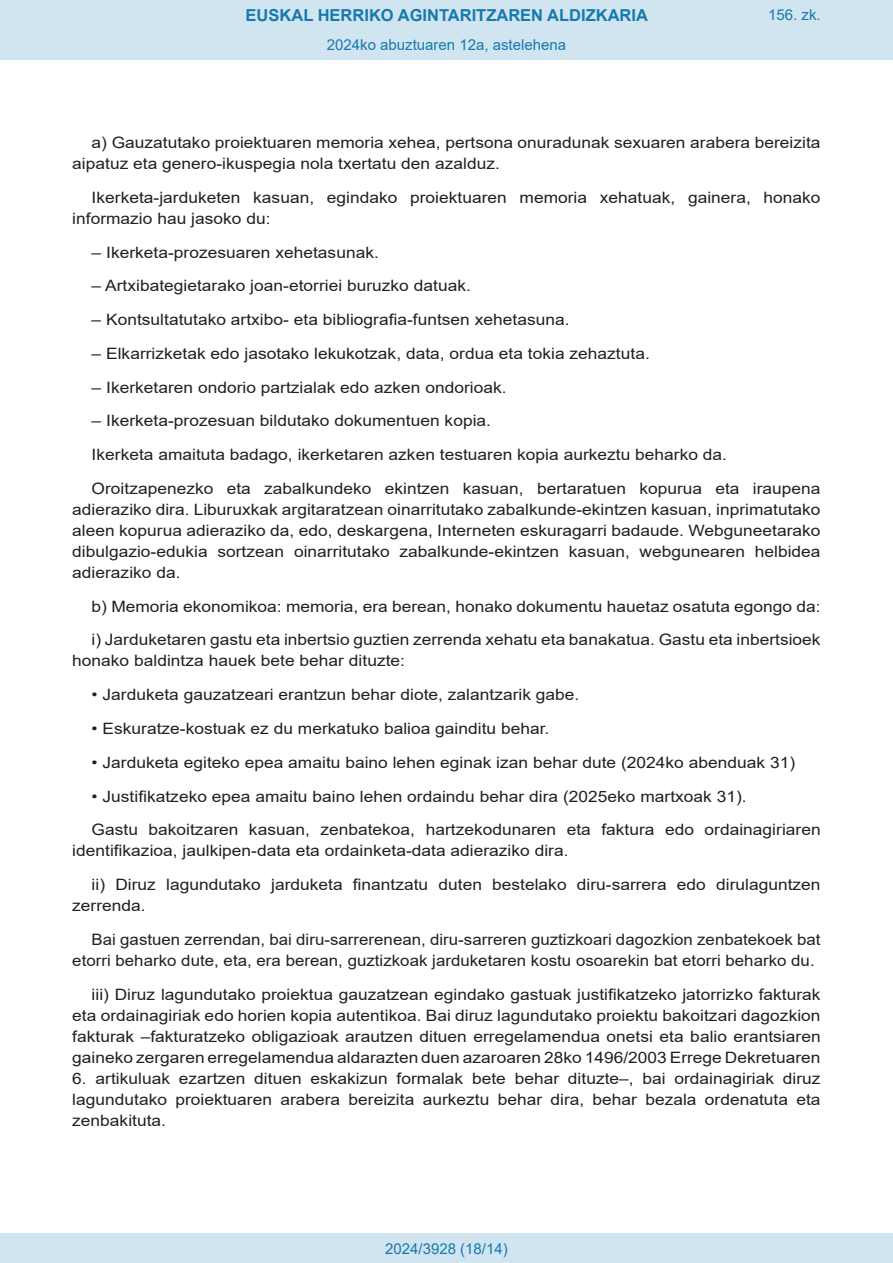
<style>
.page{position:relative;width:893px;height:1263px;background:#fff}
.page>*{position:absolute;margin:0;border:0;box-sizing:border-box;transform-origin:0 0}
.t1{font:700 16.5px "Arial";color:#1879ad}
.BOPVDetalle{font:15.6px/21px "Arial";color:#231f20;scale:1.11 1}
.BOPVDetalle-2{font:15.6px/21px "Arial";color:#231f20;scale:1.07 1}
.Paginacion_Centro{font:15px "Arial";color:#1879ad}
</style>
<div class="page">
<div style="left:0;top:0;width:893px;height:60px;background:#d0e5f0"></div>
<div style="left:0;top:1233px;width:893px;height:30px;background:#d0e5f0"></div>
<p class="t1" style="left:246px;top:3px;width:404px">EUSKAL HERRIKO AGINTARITZAREN ALDIZKARIA</p>
<p class="Paginacion_Centro" style="left:327px;top:35px;width:241px">2024ko abuztuaren 12a, astelehena</p>
<p class="Paginacion_Centro" style="left:768px;top:5px;width:54px">156. zk.</p>
<p class="BOPVDetalle" style="left:72px;top:132px;width:676px;text-indent:19px">a) Gauzatutako proiektuaren memoria xehea, pertsona onuradunak sexuaren arabera bereizita aipatuz eta genero-ikuspegia nola txertatu den azalduz.</p>
<p class="BOPVDetalle" style="left:72px;top:187px;width:676px;text-indent:19px">Ikerketa-jarduketen kasuan, egindako proiektuaren memoria xehatuak, gainera, honako informazio hau jasoko du:</p>
<p class="BOPVDetalle" style="left:92px;top:242px;width:260px">– Ikerketa-prozesuaren xehetasunak.</p>
<p class="BOPVDetalle" style="left:92px;top:275px;width:343px">– Artxibategietarako joan-etorriei buruzko datuak.</p>
<p class="BOPVDetalle" style="left:92px;top:309px;width:432px">– Kontsultatutako artxibo- eta bibliografia-funtsen xehetasuna.</p>
<p class="BOPVDetalle" style="left:92px;top:343px;width:504px">– Elkarrizketak edo jasotako lekukotzak, data, ordua eta tokia zehaztuta.</p>
<p class="BOPVDetalle" style="left:92px;top:377px;width:375px">– Ikerketaren ondorio partzialak edo azken ondorioak.</p>
<p class="BOPVDetalle" style="left:92px;top:410px;width:361px">– Ikerketa-prozesuan bildutako dokumentuen kopia.</p>
<p class="BOPVDetalle" style="left:92px;top:444px;width:574px">Ikerketa amaituta badago, ikerketaren azken testuaren kopia aurkeztu beharko da.</p>
<p class="BOPVDetalle" style="left:72px;top:478px;width:676px;text-align:justify;text-indent:19px">Oroitzapenezko eta zabalkundeko ekintzen kasuan, bertaratuen kopurua eta iraupena adieraziko dira. Liburuxkak argitaratzean oinarritutako zabalkunde-ekintzen kasuan, inprimatutako aleen kopurua adieraziko da, edo, deskargena, Interneten eskuragarri badaude. Webguneetarako dibulgazio-edukia sortzean oinarritutako zabalkunde-ekintzen kasuan, webgunearen helbidea adieraziko da.</p>
<p class="BOPVDetalle" style="left:92px;top:596px;width:658px">b) Memoria ekonomikoa: memoria, era berean, honako dokumentu hauetaz osatuta egongo da:</p>
<p class="BOPVDetalle" style="left:72px;top:629px;width:676px;text-indent:19px">i) Jarduketaren gastu eta inbertsio guztien zerrenda xehatu eta banakatua. Gastu eta inbertsioek honako baldintza hauek bete behar dituzte:</p>
<p class="BOPVDetalle" style="left:92px;top:684px;width:441px">• Jarduketa gauzatzeari erantzun behar diote, zalantzarik gabe.</p>
<p class="BOPVDetalle" style="left:92px;top:718px;width:414px">• Eskuratze-kostuak ez du merkatuko balioa gainditu behar.</p>
<p class="BOPVDetalle" style="left:92px;top:752px;width:635px">• Jarduketa egiteko epea amaitu baino lehen eginak izan behar dute (2024ko abenduak 31)</p>
<p class="BOPVDetalle" style="left:92px;top:785px;width:592px">• Justifikatzeko epea amaitu baino lehen ordaindu behar dira (2025eko martxoak 31).</p>
<p class="BOPVDetalle" style="left:72px;top:819px;width:676px;text-indent:19px">Gastu bakoitzaren kasuan, zenbatekoa, hartzekodunaren eta faktura edo ordainagiriaren identifikazioa, jaulkipen-data eta ordainketa-data adieraziko dira.</p>
<p class="BOPVDetalle" style="left:72px;top:874px;width:676px;text-indent:19px">ii) Diruz lagundutako jarduketa finantzatu duten bestelako diru-sarrera edo dirulaguntzen zerrenda.</p>
<p class="BOPVDetalle-2" style="left:72px;top:929px;width:701px;text-indent:19px">Bai gastuen zerrendan, bai diru-sarrerenean, diru-sarreren guztizkoari dagozkion zenbatekoek bat etorri beharko dute, eta, era berean, guztizkoak jarduketaren kostu osoarekin bat etorri beharko du.</p>
<p class="BOPVDetalle" style="left:72px;top:983px;width:676px;text-align:justify;text-indent:19px">iii) Diruz lagundutako proiektua gauzatzean egindako gastuak justifikatzeko jatorrizko fakturak eta ordainagiriak edo horien kopia autentikoa. Bai diruz lagundutako proiektu bakoitzari dagozkion fakturak –fakturatzeko obligazioak arautzen dituen erregelamendua onetsi eta balio erantsiaren gaineko zergaren erregelamendua aldarazten duen azaroaren 28ko 1496/2003 Errege Dekretuaren</p>
<p class="BOPVDetalle" style="left:72px;top:1067px;width:676px;text-align:justify">6. artikuluak ezartzen dituen eskakizun formalak bete behar dituzte–, bai ordainagiriak diruz lagundutako proiektuaren arabera bereizita aurkeztu behar dira, behar bezala ordenatuta eta zenbakituta.</p>
<p class="Paginacion_Centro" style="left:385px;top:1238px;width:124px">2024/3928 (18/14)</p>
</div>
